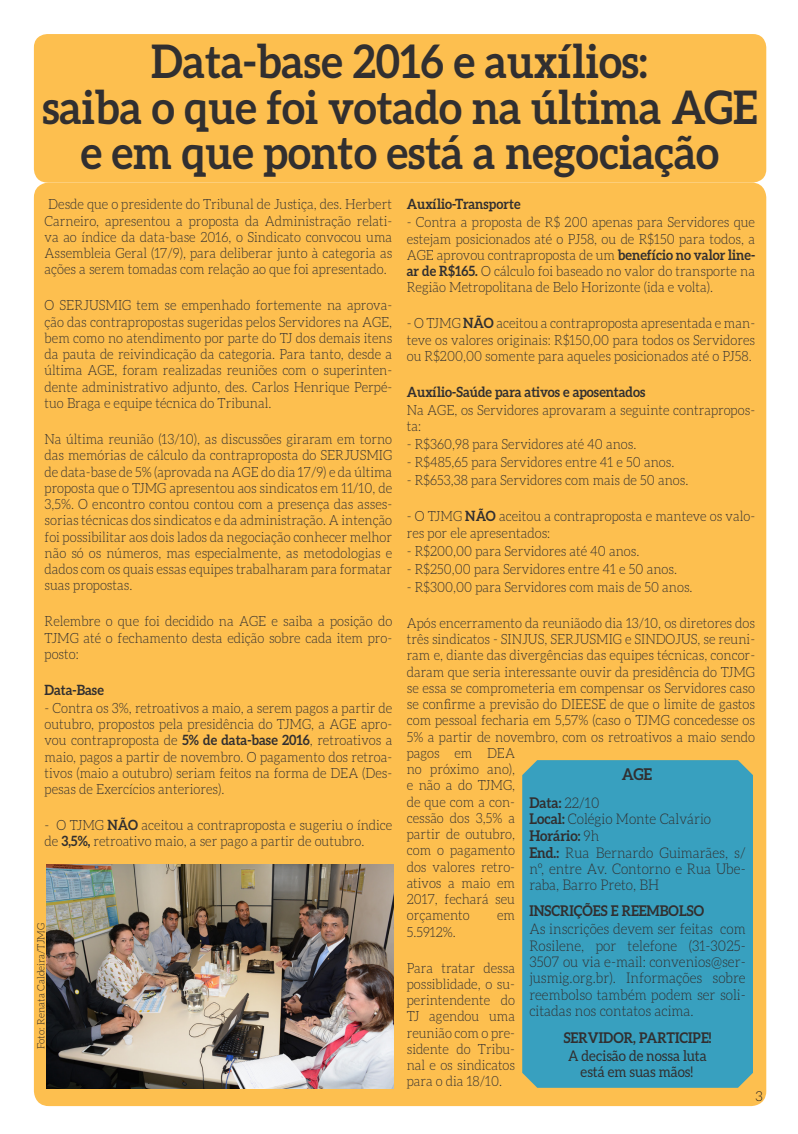
<style>
.page{position:relative;width:798px;height:1134px;background:#fff}
.page>*{position:absolute;margin:0;border:0;box-sizing:border-box;transform-origin:0 0}
.corpo_texto{font:700 46.25px "Aleo";color:#312f30;scale:.92 1}
.corpo_texto-2{font:700 16.25px "Aleo";color:#312f30;scale:.92 1}
.corpo_texto-3{font:300 14.75px/16.2px "Aleo";color:#312f30;text-align:justify;scale:.92 1}
.corpo_texto-4{font:700 14.75px "Aleo";color:#312f30;scale:.92 1}
.corpo_texto-5{font:14.75px/16.2px "Aleo";color:#312f30;text-align:center;scale:.92 1}
.corpo_texto-6{font:300 14.12px/16.2px "Aleo";color:#312f30;text-align:justify;scale:.92 1}
.corpo_texto-7{font:700 14.12px "Aleo";color:#312f30;scale:.92 1}
.olho_no_começo{font:300 13.75px "Aleo";color:#231f20}
.olho_no_começo-2{font:300 10px "Aleo";color:#231f20}
.s1{font-weight:700}
.s2{font-weight:300}
</style>
<div class="page">
<div style="left:34px;top:182px;width:732px;height:924px;background:#fdbf4f;border-radius:15px"></div>
<div style="left:34px;top:34px;width:732px;height:148px;background:#fdbf4f;border-radius:13px"></div>
<div style="left:522px;top:760px;width:230px;height:328px;background:#38a0bf"></div>
<img style="left:46px;top:865px;width:347px;height:224px">
<p class="corpo_texto" style="left:151px;top:35px;width:540px">Data-base 2016 e auxílios:</p>
<p class="corpo_texto" style="left:42px;top:81px;width:778px">saiba o que foi votado na última AGE</p>
<p class="corpo_texto" style="left:81px;top:126px;width:695px">e em que ponto está a negociação</p>
<p class="corpo_texto-6" style="left:45px;top:196px;width:379px">Desde que o presidente do Tribunal de Justiça, des. Herbert Carneiro, apresentou a proposta da Administração relati&shy;va ao índice da data-base 2016, o Sindicato convocou uma Assembleia Geral (17/9), para deliberar junto à categoria as ações a serem tomadas com relação ao que foi apresentado.</p>
<p class="corpo_texto-6" style="left:45px;top:297px;width:379px">O SERJUSMIG tem se empenhado fortemente na aprova&shy;ção das contrapropostas sugeridas pelos Servidores na AGE, bem como no atendimento por parte do TJ dos demais itens da pauta de reivindicação da categoria. Para tanto, desde a última AGE, foram realizadas reuniões com o superinten&shy;dente administrativo adjunto, des. Carlos Henrique Perpé&shy;tuo Braga e equipe técnica do Tribunal.</p>
<p class="corpo_texto-6" style="left:45px;top:431px;width:379px">Na última reunião (13/10), as discussões giraram em torno das memórias de cálculo da contraproposta do SERJUSMIG de data-base de 5% (aprovada na AGE do dia 17/9) e da última proposta que o TJMG apresentou aos sindicatos em 11/10, de 3,5%. O encontro contou contou com a presença das asses&shy;sorias técnicas dos sindicatos e da administração. A intenção foi possibilitar aos dois lados da negociação conhecer melhor não só os números, mas especialmente, as metodologias e dados com os quais essas equipes trabalharam para formatar suas propostas.</p>
<p class="corpo_texto-6" style="left:45px;top:613px;width:379px">Relembre o que foi decidido na AGE e saiba a posição do TJMG até o fechamento desta edição sobre cada item pro&shy;posto:</p>
<p class="corpo_texto-7" style="left:45px;top:682px;width:66px">Data-Base</p>
<p class="corpo_texto-6" style="left:45px;top:700px;width:379px">- Contra os 3%, retroativos a maio, a serem pagos a partir de outubro, propostos pela presidência do TJMG, a AGE apro&shy;vou contraproposta de <span class="s1">5% de data-base 2016</span>, retroativos a maio, pagos a partir de novembro. O pagamento dos retroa&shy;tivos (maio a outubro) seriam feitos na forma de DEA (Des&shy;pesas de Exercícios anteriores).</p>
<p class="corpo_texto-6" style="left:45px;top:817px;width:379px">- O TJMG <span class="s1">NÃO</span> aceitou a contraproposta e sugeriu o índice de <span class="s1">3,5%,</span> retroativo maio, a ser pago a partir de outubro.</p>
<p class="olho_no_começo-2" style="left:35px;top:1049px;width:128px;rotate:-90deg">Foto: Renata Caldeira/TJMG</p>
<p class="corpo_texto-7" style="left:406px;top:196px;width:125px">Auxílio-Transporte</p>
<p class="corpo_texto-6" style="left:406px;top:214px;width:380px">- Contra a proposta de R$ 200 apenas para Servidores que estejam posicionados até o PJ58, ou de R$150 para todos, a AGE aprovou contraproposta de um <span class="s1">benefício no valor line&shy;ar de R$165.</span> O cálculo foi baseado no valor do transporte na Região Metropolitana de Belo Horizonte (ida e volta).</p>
<p class="corpo_texto-6" style="left:406px;top:315px;width:380px">- O TJMG <span class="s1">NÃO</span> aceitou a contraproposta apresentada e man&shy;teve os valores originais: R$150,00 para todos os Servidores ou R$200,00 somente para aqueles posicionados até o PJ58.</p>
<p class="corpo_texto-7" style="left:406px;top:384px;width:261px">Auxílio-Saúde para ativos e aposentados</p>
<p class="corpo_texto-6" style="left:406px;top:402px;width:380px">Na AGE, os Servidores aprovaram a seguinte contrapropos&shy;ta:</p>
<p class="corpo_texto-6" style="left:406px;top:436px;width:251px">- R$360,98 para Servidores até 40 anos.</p>
<p class="corpo_texto-6" style="left:406px;top:454px;width:292px">- R$485,65 para Servidores entre 41 e 50 anos.</p>
<p class="corpo_texto-6" style="left:406px;top:472px;width:307px">- R$653,38 para Servidores com mais de 50 anos.</p>
<p class="corpo_texto-6" style="left:406px;top:508px;width:380px">- O TJMG <span class="s1">NÃO</span> aceitou a contraproposta e manteve os valo&shy;res por ele apresentados:</p>
<p class="corpo_texto-6" style="left:406px;top:542px;width:254px">- R$200,00 para Servidores até 40 anos.</p>
<p class="corpo_texto-6" style="left:406px;top:561px;width:295px">- R$250,00 para Servidores entre 41 e 50 anos.</p>
<p class="corpo_texto-6" style="left:406px;top:579px;width:312px">- R$300,00 para Servidores com mais de 50 anos.</p>
<p class="corpo_texto-6" style="left:406px;top:615px;width:380px;text-align:left">Após encerramento da reuniãodo dia 13/10, os diretores dos três sindicatos - SINJUS, SERJUSMIG e SINDOJUS, se reuni&shy;ram e, diante das divergências das equipes técnicas, concor&shy;daram que seria interessante ouvir da presidência do TJMG se essa se comprometeria em compensar os Servidores caso se confirme a previsão do DIEESE de que o limite de gastos com pessoal fecharia em 5,57% (caso o TJMG concedesse os 5% a partir de novembro, com os retroativos a maio sendo pagos em DEA<br>no próximo ano),<br>e não a do TJMG,<br>de que com a con-<br>cessão dos 3,5% a<br>partir de outubro,<br>com o pagamento<br>dos valores retro-<br>ativos a maio em<br>2017, fechará seu<br>orçamento</p>
<p class="corpo_texto-2" style="left:621px;top:765px;width:34px">AGE</p>
<p class="corpo_texto-4" style="left:529px;top:794px;width:78px">Data: <span class="s2">22/10</span></p>
<p class="corpo_texto-3" style="left:529px;top:811px;width:199px"><span class="s1">Local:</span> Colégio Monte Calvário</p>
<p class="corpo_texto-4" style="left:529px;top:827px;width:78px">Horário: <span class="s2">9h</span></p>
<p class="corpo_texto-3" style="left:529px;top:844px;width:237px"><span class="s1">End.:</span> Rua Bernardo Guimarães, s/ nº, entre Av. Contorno e Rua Ube&shy;raba, Barro Preto, BH</p>
<p class="corpo_texto-4" style="left:529px;top:903px;width:191px">INSCRIÇÕES E REEMBOLSO</p>
<p class="corpo_texto-3" style="left:529px;top:921px;width:237px">As inscrições devem ser feitas com Rosilene, por telefone (31-3025- 3507 ou via e-mail: convenios@ser&shy;jusmig.org.br). Informações sobre reembolso também podem ser soli&shy;citadas nos contatos acima.</p>
<p class="corpo_texto-4" style="left:563px;top:1029px;width:162px">SERVIDOR, PARTICIPE!</p>
<p class="corpo_texto-5" style="left:568px;top:1047px;width:152px">A decisão de nossa luta está em suas mãos!</p>
<p class="corpo_texto-6" style="left:497px;top:907px;width:21px">em</p>
<p class="corpo_texto-6" style="left:406px;top:923px;width:55px">5.5912%.</p>
<p class="corpo_texto-6" style="left:406px;top:959px;width:119px">Para tratar dessa possiblidade, o su&shy;perintendente do TJ agendou uma reunião com o pre&shy;sidente do Tribu&shy;nal e os sindicatos para o dia 18/10.</p>
<p class="olho_no_começo" style="left:755px;top:1088px;width:9px">3</p>
</div>
